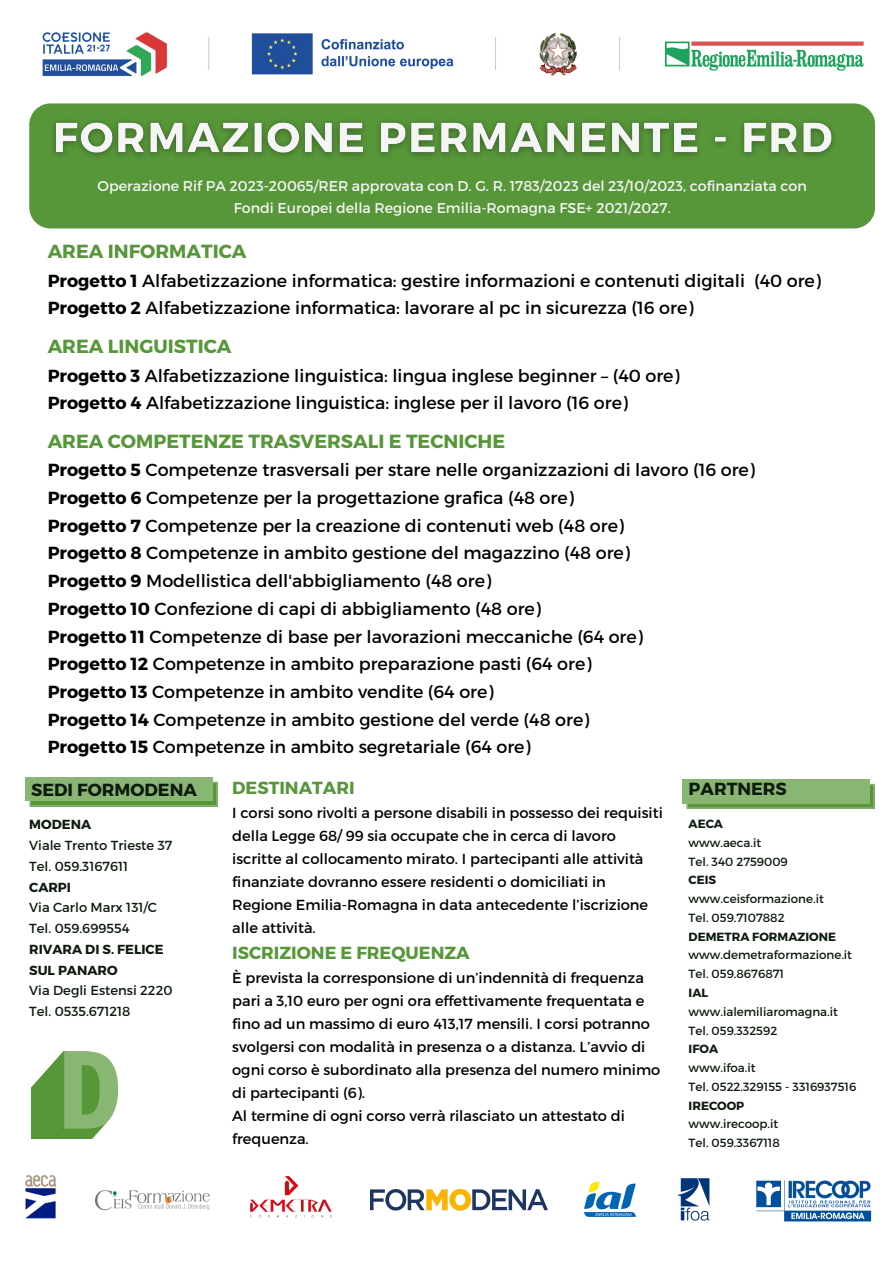
<style>
.page{position:relative;width:894px;height:1264px;background:#fff}
.page>*{position:absolute;margin:0;border:0;box-sizing:border-box;transform-origin:0 0}
.t1{font:700 18.9px "Montserrat";color:#579639}
.t2{font:17.55px "Montserrat";color:#000}
.t3{font:700 17.55px "Montserrat";color:#579639}
.t4{font:700 17.55px "Montserrat";color:#0e1a0e}
.t5{font:14.55px/23px "Montserrat";color:#000}
.t6{font:14.25px "Montserrat";color:#f5f5f5}
.t7{font:13.05px "Montserrat";color:#0e1a0e}
.t8{font:700 13.05px "Montserrat";color:#0e1a0e}
.t9{font:11.85px "Montserrat";color:#0e1a0e}
.t10{font:700 11.85px "Montserrat";color:#0e1a0e}
.s1{font-weight:700}
</style>
<div class="page">
<div style="left:29px;top:103px;width:845px;height:125px;background:#579639;border-radius:21px"></div>
<img style="left:31px;top:1051px;width:87px;height:87px">
<svg style="left:29px;top:781px;width:189px;height:25px"></svg>
<div style="left:25px;top:777px;width:187px;height:24px;background:#89b773"></div>
<svg style="left:686px;top:783px;width:188px;height:25px"></svg>
<div style="left:682px;top:779px;width:186px;height:24px;background:#89b773"></div>
<img style="left:42px;top:32px;width:822px;height:45px">
<img style="left:370px;top:1189px;width:177px;height:22px">
<img style="left:95px;top:1190px;width:115px;height:20px">
<img style="left:585px;top:1181px;width:50px;height:35px">
<img style="left:25px;top:1175px;width:32px;height:43px">
<img style="left:677px;top:1178px;width:33px;height:43px">
<img style="left:250px;top:1176px;width:82px;height:42px">
<img style="left:756px;top:1180px;width:116px;height:42px">
<img style="left:53px;top:122px;width:781px;height:34px">
<p class="t6" style="left:98px;top:177px;width:710px">Operazione Rif PA 2023-20065/RER approvata con D. G. R. 1783/2023 del 23/10/2023, cofinanziata con</p>
<p class="t6" style="left:233px;top:199px;width:438px">Fondi Europei della Regione Emilia-Romagna FSE+ 2021/2027.</p>
<p class="t1" style="left:48px;top:239px;width:200px">AREA INFORMATICA</p>
<p class="t2" style="left:48px;top:269px;width:774px"><span class="s1">Progetto 1</span> Alfabetizzazione informatica: gestire informazioni e contenuti digitali (40 ore)</p>
<p class="t2" style="left:48px;top:297px;width:647px"><span class="s1">Progetto 2</span> Alfabetizzazione informatica: lavorare al pc in sicurezza (16 ore)</p>
<p class="t1" style="left:48px;top:334px;width:185px">AREA LINGUISTICA</p>
<p class="t2" style="left:48px;top:364px;width:633px"><span class="s1">Progetto 3</span> Alfabetizzazione linguistica: lingua inglese beginner – (40 ore)</p>
<p class="t2" style="left:48px;top:391px;width:581px"><span class="s1">Progetto 4</span> Alfabetizzazione linguistica: inglese per il lavoro (16 ore)</p>
<p class="t1" style="left:48px;top:428px;width:459px">AREA COMPETENZE TRASVERSALI E TECNICHE</p>
<p class="t2" style="left:48px;top:458px;width:708px"><span class="s1">Progetto 5</span> Competenze trasversali per stare nelle organizzazioni di lavoro (16 ore)</p>
<p class="t2" style="left:48px;top:486px;width:527px"><span class="s1">Progetto 6</span> Competenze per la progettazione grafica (48 ore)</p>
<p class="t2" style="left:48px;top:514px;width:577px"><span class="s1">Progetto 7</span> Competenze per la creazione di contenuti web (48 ore)</p>
<p class="t2" style="left:48px;top:542px;width:583px"><span class="s1">Progetto 8</span> Competenze in ambito gestione del magazzino (48 ore)</p>
<p class="t2" style="left:48px;top:569px;width:445px"><span class="s1">Progetto 9</span> Modellistica dell'abbigliamento (48 ore)</p>
<p class="t2" style="left:48px;top:597px;width:494px"><span class="s1">Progetto 10</span> Confezione di capi di abbigliamento (48 ore)</p>
<p class="t2" style="left:48px;top:625px;width:596px"><span class="s1">Progetto 11</span> Competenze di base per lavorazioni meccaniche (64 ore)</p>
<p class="t2" style="left:48px;top:652px;width:545px"><span class="s1">Progetto 12</span> Competenze in ambito preparazione pasti (64 ore)</p>
<p class="t2" style="left:48px;top:680px;width:447px"><span class="s1">Progetto 13</span> Competenze in ambito vendite (64 ore)</p>
<p class="t2" style="left:48px;top:708px;width:543px"><span class="s1">Progetto 14</span> Competenze in ambito gestione del verde (48 ore)</p>
<p class="t2" style="left:48px;top:735px;width:484px"><span class="s1">Progetto 15</span> Competenze in ambito segretariale (64 ore)</p>
<p class="t4" style="left:31px;top:778px;width:167px">SEDI FORMODENA</p>
<p class="t8" style="left:29px;top:816px;width:63px">MODENA</p>
<p class="t7" style="left:29px;top:836px;width:144px">Viale Trento Trieste 37</p>
<p class="t7" style="left:29px;top:857px;width:100px">Tel. 059.3167611</p>
<p class="t8" style="left:29px;top:878px;width:43px">CARPI</p>
<p class="t7" style="left:29px;top:899px;width:129px">Via Carlo Marx 131/C</p>
<p class="t7" style="left:29px;top:920px;width:102px">Tel. 059.699554</p>
<p class="t8" style="left:29px;top:940px;width:136px">RIVARA DI S. FELICE</p>
<p class="t8" style="left:29px;top:961px;width:90px">SUL PANARO</p>
<p class="t7" style="left:29px;top:982px;width:145px">Via Degli Estensi 2220</p>
<p class="t7" style="left:29px;top:1003px;width:103px">Tel. 0535.671218</p>
<p class="t3" style="left:232px;top:776px;width:124px">DESTINATARI</p>
<p class="t5" style="left:232px;top:800px;width:432px">I corsi sono rivolti a persone disabili in possesso dei requisiti della Legge 68/ 99 sia occupate che in cerca di lavoro iscritte al collocamento mirato. I partecipanti alle attività finanziate dovranno essere residenti o domiciliati in Regione Emilia-Romagna in data antecedente l’iscrizione alle attività.</p>
<p class="t3" style="left:232px;top:941px;width:239px">ISCRIZIONE E FREQUENZA</p>
<p class="t5" style="left:232px;top:965px;width:429px">È prevista la corresponsione di un’indennità di frequenza pari a 3,10 euro per ogni ora effettivamente frequentata e fino ad un massimo di euro 413,17 mensili. I corsi potranno svolgersi con modalità in presenza o a distanza. L’avvio di ogni corso è subordinato alla presenza del numero minimo di partecipanti (6).</p>
<p class="t5" style="left:232px;top:1103px;width:394px">Al termine di ogni corso verrà rilasciato un attestato di frequenza.</p>
<p class="t4" style="left:688px;top:777px;width:100px">PARTNERS</p>
<p class="t10" style="left:688px;top:816px;width:36px">AECA</p>
<p class="t9" style="left:688px;top:834px;width:74px">www.aeca.it</p>
<p class="t9" style="left:688px;top:853px;width:101px">Tel. 340 2759009</p>
<p class="t10" style="left:688px;top:872px;width:29px">CEIS</p>
<p class="t9" style="left:688px;top:891px;width:137px">www.ceisformazione.it</p>
<p class="t9" style="left:688px;top:910px;width:97px">Tel. 059.7107882</p>
<p class="t10" style="left:688px;top:928px;width:149px">DEMETRA FORMAZIONE</p>
<p class="t9" style="left:688px;top:947px;width:165px">www.demetraformazione.it</p>
<p class="t9" style="left:688px;top:966px;width:97px">Tel. 059.8676871</p>
<p class="t10" style="left:688px;top:985px;width:21px">IAL</p>
<p class="t9" style="left:688px;top:1003px;width:151px">www.ialemiliaromagna.it</p>
<p class="t9" style="left:688px;top:1022px;width:90px">Tel. 059.332592</p>
<p class="t10" style="left:688px;top:1041px;width:31px">IFOA</p>
<p class="t9" style="left:688px;top:1060px;width:68px">www.ifoa.it</p>
<p class="t9" style="left:688px;top:1078px;width:169px">Tel. 0522.329155 - 3316937516</p>
<p class="t10" style="left:688px;top:1097px;width:57px">IRECOOP</p>
<p class="t9" style="left:688px;top:1116px;width:91px">www.irecoop.it</p>
<p class="t9" style="left:688px;top:1135px;width:93px">Tel. 059.3367118</p>
</div>
